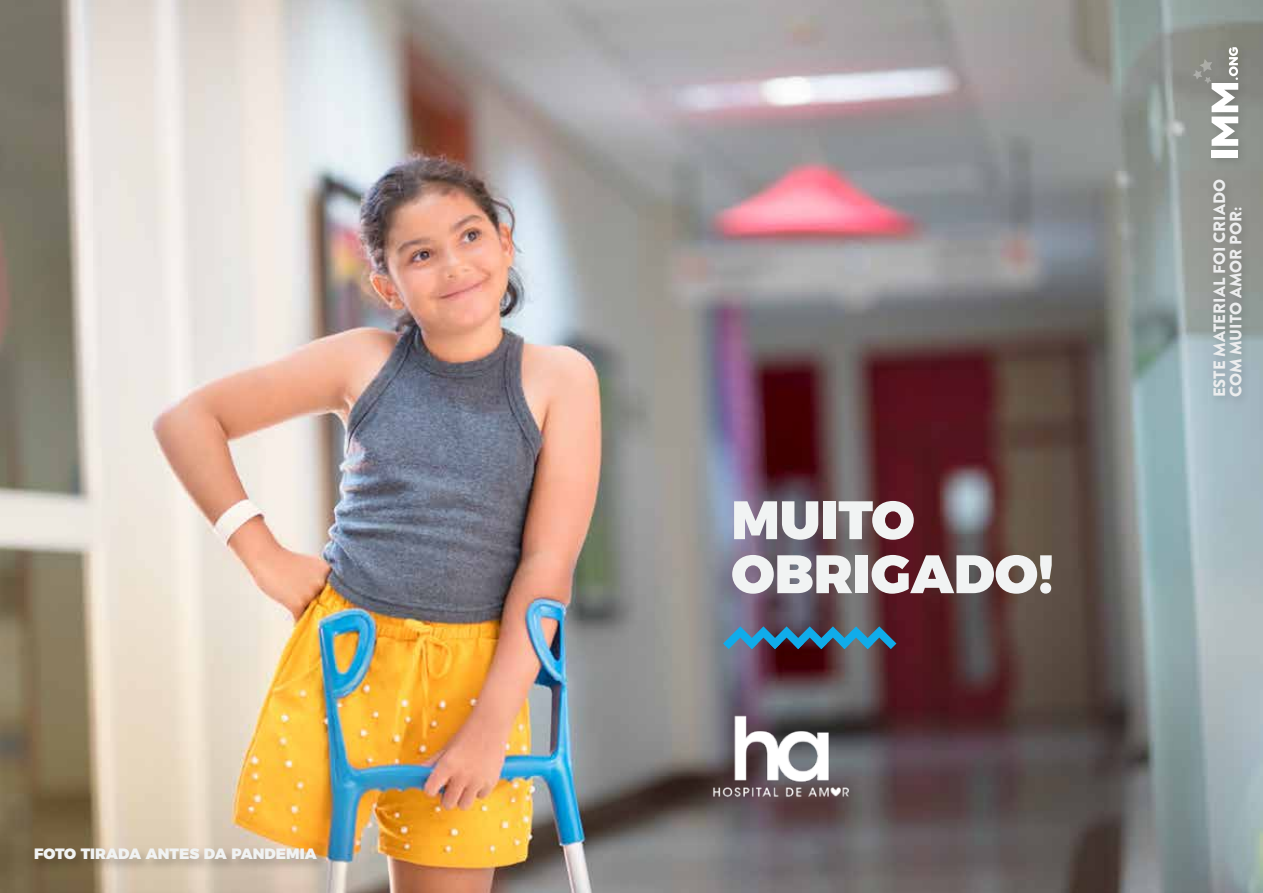
<style>
.page{position:relative;width:1263px;height:893px;background:#fff}
.page>*{position:absolute;margin:0;border:0;box-sizing:border-box;transform-origin:0 0}
.t1{font:900 54px/54px "Montserrat";color:#f1f3f3}
.t2{font:900 16.5px/16.5px "Brandon Grotesque";color:#ecedee}
.t3{font:900 15px "Montserrat";color:#f1f3f3}
</style>
<div class="page">
<img style="left:0;top:0;width:1263px;height:893px">
<svg style="left:723px;top:626px;width:173px;height:23px;background:#397598"></svg>
<img style="left:711px;top:713px;width:138px;height:86px">
<div style="left:33px;top:846px;width:297px;height:27px;background:#000;opacity:.25"></div>
<div style="left:1190px;top:42px;width:62px;height:365px;background:#000;opacity:.15"></div>
<div style="left:1211px;top:150px;width:27px;height:8px;background:#fff"></div>
<svg style="left:1192px;top:47px;width:46px;height:99px"></svg>
<p class="t3" style="left:34px;top:841px;width:284px">FOTO TIRADA ANTES DA PANDEMIA</p>
<h1 class="t1" style="left:731px;top:489px;width:324px">MUITO<br>OBRIGADO!</h1>
<p class="t2" style="left:1211px;top:397px;width:219px;rotate:-90deg">ESTE MATERIAL FOI CRIADO<br>COM MUITO AMOR POR:</p>
</div>
